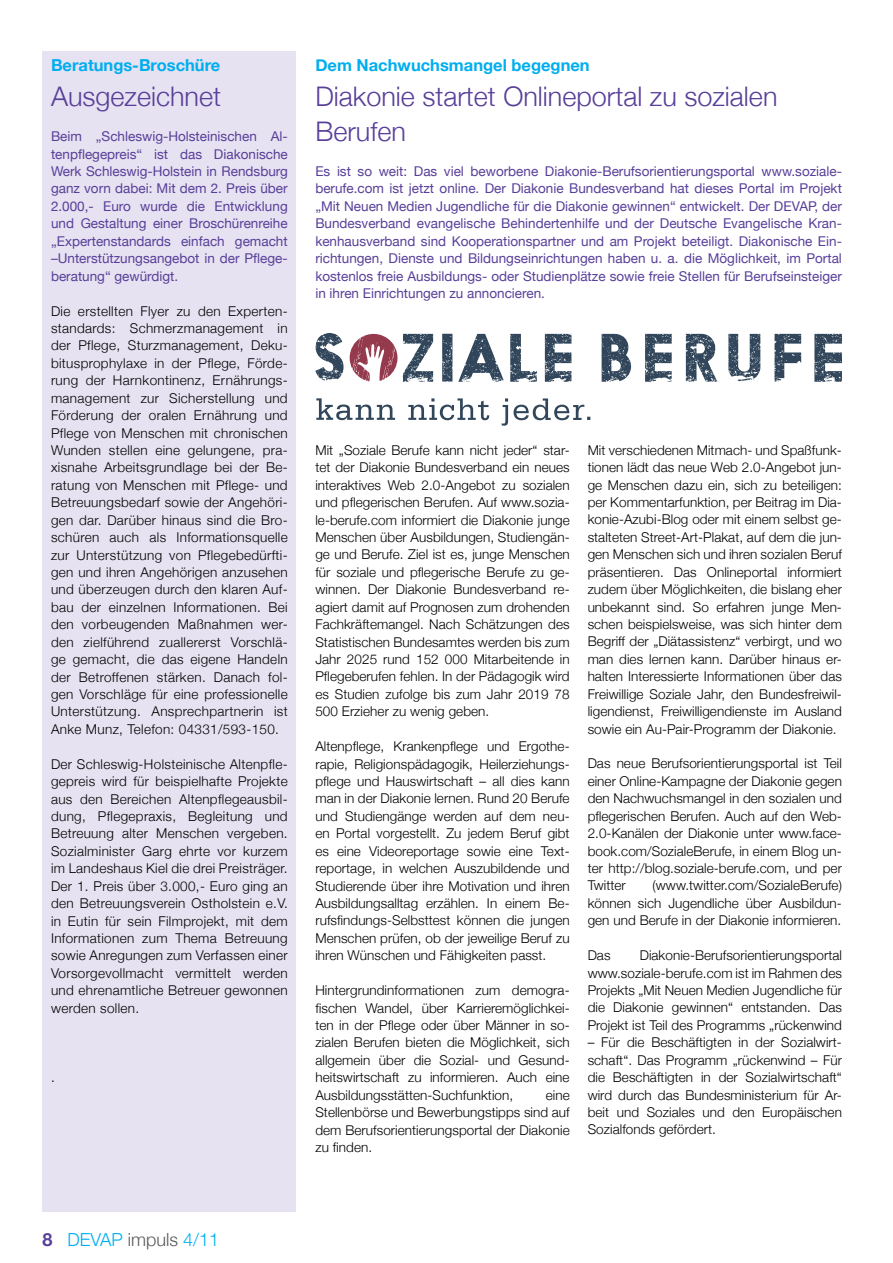
<style>
.page{position:relative;width:893px;height:1263px;background:#fff}
.page>*{position:absolute;margin:0;border:0;box-sizing:border-box;transform-origin:0 0}
.t1{font:300 27px/34.8px "Helvetica Neue";color:#583f99}
.t2{font:300 18px "Helvetica Neue";color:#00aeef}
.t3{font:700 16.5px "Helvetica Neue";color:#00aeef}
.t4{font:300 13.5px/17.4px "Helvetica Neue";letter-spacing:.005em;color:#000;text-align:justify}
.t5{font:13.5px/17.4px "Helvetica Neue";color:#583f99;text-align:justify}
.s1{font-weight:700;color:#583f99}
.s2{color:#58595b}
</style>
<div class="page">
<div style="left:43px;top:51px;width:253px;height:1161px;background:#e6e2f1"></div>
<svg style="left:442px;top:334px;width:10px;height:47px"></svg>
<svg style="left:350px;top:334px;width:47px;height:47px"></svg>
<svg style="left:315px;top:333px;width:29px;height:48px"></svg>
<svg style="left:403px;top:334px;width:30px;height:48px"></svg>
<svg style="left:458px;top:334px;width:79px;height:48px"></svg>
<svg style="left:545px;top:334px;width:27px;height:48px"></svg>
<svg style="left:601px;top:334px;width:30px;height:48px"></svg>
<svg style="left:645px;top:334px;width:27px;height:48px"></svg>
<svg style="left:686px;top:334px;width:31px;height:48px"></svg>
<svg style="left:728px;top:334px;width:33px;height:47px"></svg>
<svg style="left:774px;top:334px;width:27px;height:48px"></svg>
<svg style="left:814px;top:334px;width:28px;height:48px"></svg>
<svg style="left:316px;top:398px;width:79px;height:22px"></svg>
<svg style="left:408px;top:398px;width:81px;height:22px"></svg>
<svg style="left:502px;top:398px;width:6px;height:28px"></svg>
<svg style="left:514px;top:398px;width:76px;height:22px"></svg>
<p class="t3" style="left:51px;top:51px;width:171px">Beratungs-Broschüre</p>
<h1 class="t1" style="left:51px;top:78px;width:172px">Ausgezeichnet</h1>
<p class="t5" style="left:51px;top:127px;width:238px">Beim „Schleswig-Holsteinischen Al&shy;tenpflegepreis“ ist das Diakonische Werk Schleswig-Holstein in Rendsburg ganz vorn dabei: Mit dem 2. Preis über 2.000,- Euro wurde die Entwicklung und Gestaltung einer Broschürenreihe „Expertenstandards einfach gemacht –Unterstützungsangebot in der Pflege&shy;beratung“ gewürdigt.</p>
<p class="t4" style="left:51px;top:301px;width:238px">Die erstellten Flyer zu den Experten&shy;standards: Schmerzmanagement in der Pflege, Sturzmanagement, Deku&shy;bitusprophylaxe in der Pflege, Förde&shy;rung der Harnkontinenz, Ernährungs&shy;management zur Sicherstellung und Förderung der oralen Ernährung und Pflege von Menschen mit chronischen Wunden stellen eine gelungene, pra&shy;xisnahe Arbeitsgrundlage bei der Be&shy;ratung von Menschen mit Pflege- und Betreuungsbedarf sowie der Angehöri&shy;gen dar. Darüber hinaus sind die Bro&shy;schüren auch als Informationsquelle zur Unterstützung von Pflegebedürfti&shy;gen und ihren Angehörigen anzusehen und überzeugen durch den klaren Auf&shy;bau der einzelnen Informationen. Bei den vorbeugenden Maßnahmen wer&shy;den zielführend zuallererst Vorschlä&shy;ge gemacht, die das eigene Handeln der Betroffenen stärken. Danach fol&shy;gen Vorschläge für eine professionelle Unterstützung. Ansprechpartnerin ist Anke Munz, Telefon: 04331/593-150.</p>
<p class="t4" style="left:51px;top:754px;width:238px">Der Schleswig-Holsteinische Altenpfle&shy;gepreis wird für beispielhafte Projekte aus den Bereichen Altenpflegeausbil&shy;dung, Pflegepraxis, Begleitung und Betreuung alter Menschen vergeben.<br>Sozialminister Garg ehrte vor kurzem im Landeshaus Kiel die drei Preisträger.<br>Der 1. Preis über 3.000,- Euro ging an den Betreuungsverein Ostholstein e.V. in Eutin für sein Filmprojekt, mit dem Informationen zum Thema Betreuung sowie Anregungen zum Verfassen einer Vorsorgevollmacht vermittelt werden und ehrenamtliche Betreuer gewonnen werden sollen.</p>
<p class="t4" style="left:51px;top:1068px;width:5px">.</p>
<p class="t3" style="left:315px;top:51px;width:276px">Dem Nachwuchsmangel begegnen</p>
<h1 class="t1" style="left:315px;top:78px;width:464px">Diakonie startet Onlineportal zu sozialen<br>Berufen</h1>
<p class="t5" style="left:315px;top:162px;width:528px">Es ist so weit: Das viel beworbene Diakonie-Berufsorientierungsportal www.soziale&shy;berufe.com ist jetzt online. Der Diakonie Bundesverband hat dieses Portal im Projekt „Mit Neuen Medien Jugendliche für die Diakonie gewinnen“ entwickelt. Der DEVAP, der Bundesverband evangelische Behindertenhilfe und der Deutsche Evangelische Kran&shy;kenhausverband sind Kooperationspartner und am Projekt beteiligt. Diakonische Ein&shy;richtungen, Dienste und Bildungseinrichtungen haben u. a. die Möglichkeit, im Portal kostenlos freie Ausbildungs- oder Studienplätze sowie freie Stellen für Berufseinsteiger in ihren Einrichtungen zu annoncieren.</p>
<p class="t4" style="left:315px;top:440px;width:256px">Mit „Soziale Berufe kann nicht jeder“ star&shy;tet der Diakonie Bundesverband ein neues interaktives Web 2.0-Angebot zu sozialen und pflegerischen Berufen. Auf www.sozia&shy;le-berufe.com informiert die Diakonie junge Menschen über Ausbildungen, Studiengän&shy;ge und Berufe. Ziel ist es, junge Menschen für soziale und pflegerische Berufe zu ge&shy;winnen. Der Diakonie Bundesverband re&shy;agiert damit auf Prognosen zum drohenden Fachkräftemangel. Nach Schätzungen des Statistischen Bundesamtes werden bis zum Jahr 2025 rund 152 000 Mitarbeitende in Pflegeberufen fehlen. In der Pädagogik wird es Studien zufolge bis zum Jahr 2019 78<br>500 Erzieher zu wenig geben.</p>
<p class="t4" style="left:315px;top:737px;width:256px">Altenpflege, Krankenpflege und Ergothe&shy;rapie, Religionspädagogik, Heilerziehungs&shy;pflege und Hauswirtschaft – all dies kann man in der Diakonie lernen. Rund 20 Berufe und Studiengänge werden auf dem neu&shy;en Portal vorgestellt. Zu jedem Beruf gibt es eine Videoreportage sowie eine Text&shy;reportage, in welchen Auszubildende und Studierende über ihre Motivation und ihren Ausbildungsalltag erzählen. In einem Be&shy;rufsfindungs-Selbsttest können die jungen Menschen prüfen, ob der jeweilige Beruf zu ihren Wünschen und Fähigkeiten passt.</p>
<p class="t4" style="left:315px;top:981px;width:256px">Hintergrundinformationen zum demogra&shy;fischen Wandel, über Karrieremöglichkei&shy;ten in der Pflege oder über Männer in so&shy;zialen Berufen bieten die Möglichkeit, sich allgemein über die Sozial- und Gesund&shy;heitswirtschaft zu informieren. Auch eine Ausbildungsstätten-Suchfunktion,</p>
<p class="t4" style="left:315px;top:1085px;width:256px;text-indent:230px">eine Stellenbörse und Bewerbungstipps sind auf dem Berufsorientierungsportal der Diakonie zu finden.</p>
<p class="t4" style="left:588px;top:440px;width:256px">Mit verschiedenen Mitmach- und Spaßfunk&shy;tionen lädt das neue Web 2.0-Angebot jun&shy;ge Menschen dazu ein, sich zu beteiligen: per Kommentarfunktion, per Beitrag im Dia&shy;konie-Azubi-Blog oder mit einem selbst ge&shy;stalteten Street-Art-Plakat, auf dem die jun&shy;gen Menschen sich und ihren sozialen Beruf präsentieren. Das Onlineportal informiert zudem über Möglichkeiten, die bislang eher unbekannt sind. So erfahren junge Men&shy;schen beispielsweise, was sich hinter dem Begriff der „Diätassistenz“ verbirgt, und wo man dies lernen kann. Darüber hinaus er&shy;halten Interessierte Informationen über das Freiwillige Soziale Jahr, den Bundesfreiwil&shy;ligendienst, Freiwilligendienste im Ausland sowie ein Au-Pair-Programm der Diakonie.</p>
<p class="t4" style="left:588px;top:754px;width:256px">Das neue Berufsorientierungsportal ist Teil einer Online-Kampagne der Diakonie gegen den Nachwuchsmangel in den sozialen und pflegerischen Berufen. Auch auf den Web-2.0-Kanälen der Diakonie unter www.face&shy;book.com/SozialeBerufe, in einem Blog un&shy;ter http://blog.soziale-berufe.com, und per Twitter</p>
<p class="t4" style="left:588px;top:876px;width:256px;text-indent:65px">(www.twitter.com/SozialeBerufe) können sich Jugendliche über Ausbildun&shy;gen und Berufe in der Diakonie informieren.</p>
<p class="t4" style="left:588px;top:946px;width:24px">Das</p>
<p class="t4" style="left:588px;top:946px;width:256px;text-indent:52px">Diakonie-Berufsorientierungsportal www.soziale-berufe.com ist im Rahmen des Projekts „Mit Neuen Medien Jugendliche für die Diakonie gewinnen“ entstanden. Das Projekt ist Teil des Programms „rückenwind</p>
<p class="t4" style="left:588px;top:1033px;width:256px">– Für die Beschäftigten in der Sozialwirt&shy;schaft“. Das Programm „rückenwind – Für die Beschäftigten in der Sozialwirtschaft“ wird durch das Bundesministerium für Ar&shy;beit und Soziales und den Europäischen Sozialfonds gefördert.</p>
<h2 class="t2" style="left:43px;top:1225px;width:178px"><span class="s1">8</span> DEVAP <span class="s2">impuls</span> 4/11</h2>
</div>
